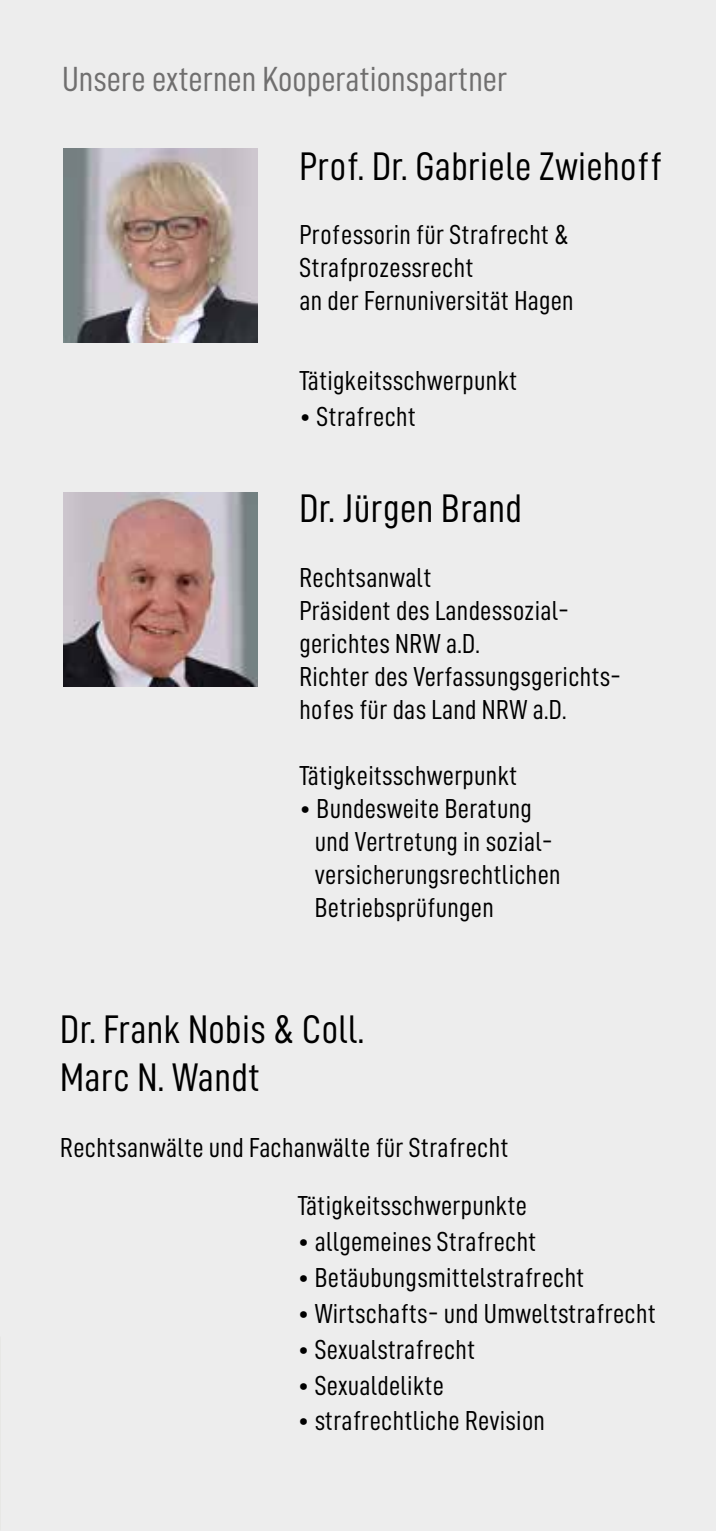
<style>
.page{position:relative;width:716px;height:1531px;background:#ededed}
.page>*{position:absolute;margin:0;border:0;box-sizing:border-box;transform-origin:0 0}
.t1{font:40px/48px "D DIN Condensed";letter-spacing:.01em;color:#000}
.t2{font:35px "D DIN Condensed";color:#706f6f}
.t3{font:27.5px/33px "D DIN Condensed";letter-spacing:.01em;color:#000}
</style>
<div class="page">
<img style="left:64px;top:149px;width:194px;height:194px">
<img style="left:64px;top:493px;width:194px;height:193px">
<p class="t2" style="left:62px;top:60px;width:447px">Unsere externen Kooperationspartner</p>
<h1 class="t1" style="left:299px;top:141px;width:364px">Prof. Dr. Gabriele Zwiehoff</h1>
<p class="t3" style="left:299px;top:217px;width:275px">Professorin für Strafrecht &amp;<br>Strafprozessrecht<br>an der Fernuniversität Hagen</p>
<p class="t3" style="left:299px;top:364px;width:219px">Tätigkeitsschwerpunkt</p>
<p class="t3" style="left:299px;top:400px;width:118px">• Strafrecht</p>
<h1 class="t1" style="left:299px;top:484px;width:224px">Dr. Jürgen Brand</h1>
<p class="t3" style="left:299px;top:560px;width:323px">Rechtsanwalt<br>Präsident des Landessozial&shy;gerichtes NRW a.D.<br>Richter des Verfassungsgerichts&shy;hofes für das Land NRW a.D.</p>
<p class="t3" style="left:299px;top:758px;width:219px">Tätigkeitsschwerpunkt</p>
<p class="t3" style="left:315px;top:791px;width:247px;text-indent:-15px">• Bundesweite Beratung und Vertretung in sozial&shy;versicherungsrechtlichen<br>Betriebsprüfungen</p>
<h1 class="t1" style="left:60px;top:1005px;width:306px">Dr. Frank Nobis &amp; Coll.<br>Marc N. Wandt</h1>
<p class="t3" style="left:60px;top:1131px;width:450px">Rechtsanwälte und Fachanwälte für Strafrecht</p>
<p class="t3" style="left:298px;top:1188px;width:231px">Tätigkeitsschwerpunkte</p>
<p class="t3" style="left:298px;top:1224px;width:240px">• allgemeines Strafrecht</p>
<p class="t3" style="left:298px;top:1260px;width:288px">• Betäubungsmittelstrafrecht</p>
<p class="t3" style="left:298px;top:1296px;width:359px">• Wirtschafts- und Umweltstrafrecht</p>
<p class="t3" style="left:298px;top:1332px;width:179px">• Sexualstrafrecht</p>
<p class="t3" style="left:298px;top:1368px;width:148px">• Sexualdelikte</p>
<p class="t3" style="left:298px;top:1403px;width:249px">• strafrechtliche Revision</p>
</div>
